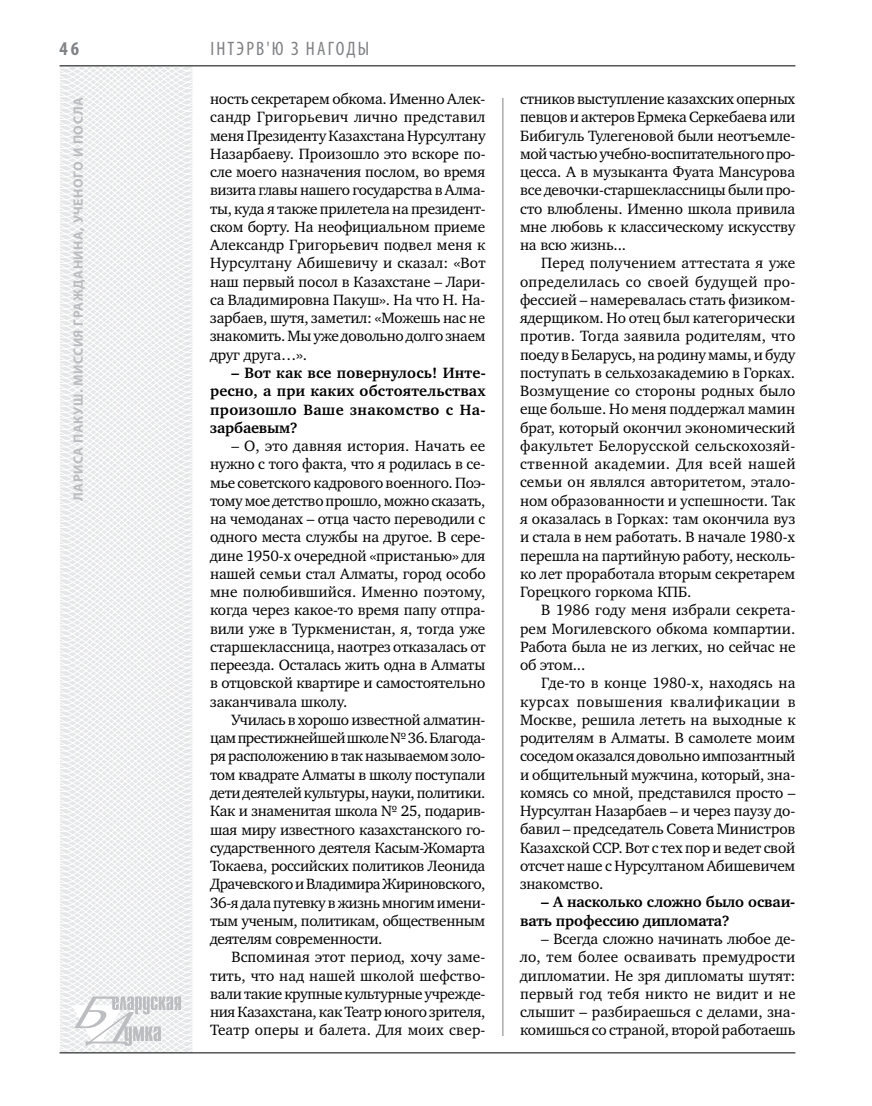
<style>
.page{position:relative;width:872px;height:1106px;background:#fff}
.page>*{position:absolute;margin:0;border:0;box-sizing:border-box;transform-origin:0 0}
.t1{font:condensed 19.5px "Myriad Pro";color:#808285}
.t2{font:700 condensed 19.5px "Myriad Pro";color:#808285}
.t3{font:15.3px/18.3px "Charter C";letter-spacing:-.01em;color:#000;text-align:justify}
.t4{font:700 15.3px/18.3px "Charter C";color:#000;text-align:justify}
.t5{font:700 13.5px "Myriad Pro";letter-spacing:.04em;color:#bcbdc0}
</style>
<div class="page">
<svg style="left:59px;top:65px;width:192px;height:989px"></svg>
<hr style="left:502px;top:98px;width:1px;height:938px;background:#808285">
<hr style="left:60px;top:1052px;width:735px;height:1px;background:#000">
<svg style="left:71px;top:996px;width:110px;height:53px"></svg>
<hr style="left:60px;top:65px;width:735px;height:1px;background:#000">
<p class="t2" style="left:60px;top:37px;width:21px">46</p>
<p class="t1" style="left:210px;top:37px;width:160px">інтэрв'ю з нагоды</p>
<p class="t3" style="left:210px;top:90px;width:277px">ность секретарем обкома. Именно Алек&shy;сандр Григорьевич лично представил меня Президенту Казахстана Нурсултану Назарбаеву. Произошло это вскоре по&shy;сле моего назначения послом, во время визита главы нашего государства в Алма&shy;ты, куда я также прилетела на президент&shy;ском борту. На неофициальном приеме Александр Григорьевич подвел меня к Нурсултану Абишевичу и сказал: «Вот наш первый посол в Казахстане – Лари&shy;са Владимировна Пакуш». На что Н. На&shy;зарбаев, шутя, заметил: «Можешь нас не знакомить. Мы уже довольно долго знаем друг друга…».</p>
<p class="t4" style="left:210px;top:364px;width:277px;text-indent:21px">– Вот как все повернулось! Инте&shy;ресно, а при каких обстоятельствах произошло Ваше знакомство с На&shy;зарбаевым?</p>
<p class="t3" style="left:210px;top:437px;width:277px;text-indent:21px">– О, это давняя история. Начать ее нужно с того факта, что я родилась в се&shy;мье советского кадрового военного. Поэ&shy;тому мое детство прошло, можно сказать, на чемоданах – отца часто переводили с одного места службы на другое. В сере&shy;дине 1950-х очередной «пристанью» для нашей семьи стал Алматы, город особо мне полюбившийся. Именно поэтому, когда через какое-то время папу отпра&shy;вили уже в Туркменистан, я, тогда уже старшеклассница, наотрез отказалась от переезда. Осталась жить одна в Алматы в отцовской квартире и самостоятельно заканчивала школу.</p>
<p class="t3" style="left:210px;top:710px;width:277px;text-indent:21px">Училась в хорошо известной алматин&shy;цам престижнейшей школе № 36. Благода&shy;ря расположению в так называемом золо&shy;том квадрате Алматы в школу поступали дети деятелей культуры, науки, политики.<br>Как и знаменитая школа № 25, подарив&shy;шая миру известного казахстанского го&shy;сударственного деятеля Касым-Жомарта Токаева, российских политиков Леонида Драчевского и Владимира Жириновского, 36-я дала путевку в жизнь многим имени&shy;тым ученым, политикам, общественным деятелям современности.</p>
<p class="t3" style="left:210px;top:948px;width:277px;text-indent:21px">Вспоминая этот период, хочу заме&shy;тить, что над нашей школой шефство&shy;вали такие крупные культурные учрежде&shy;ния Казахстана, как Театр юного зрителя, Театр оперы и балета. Для моих свер-</p>
<p class="t5" style="left:69px;top:501px;width:405px;rotate:-90deg">Лариса ПАКУШ. миссия гражданина, ученого и посла</p>
<p class="t3" style="left:520px;top:90px;width:277px">стников выступление казахских оперных певцов и актеров Ермека Серкебаева или Бибигуль Тулегеновой были неотъемле&shy;мой частью учебно-воспитательного про&shy;цесса. А в музыканта Фуата Мансурова все девочки-старшеклассницы были про&shy;сто влюблены. Именно школа привила мне любовь к классическому искусству на всю жизнь...</p>
<p class="t3" style="left:520px;top:254px;width:277px;text-indent:21px">Перед получением аттестата я уже определилась со своей будущей про&shy;фессией – намеревалась стать физиком&shy;ядерщиком. Но отец был категорически против. Тогда заявила родителям, что поеду в Беларусь, на родину мамы, и буду поступать в сельхозакадемию в Горках.<br>Возмущение со стороны родных было еще больше. Но меня поддержал мамин брат, который окончил экономический факультет Белорусской сельскохозяй&shy;ственной академии. Для всей нашей семьи он являлся авторитетом, этало&shy;ном образованности и успешности. Так я оказалась в Горках: там окончила вуз и стала в нем работать. В начале 1980-х перешла на партийную работу, несколь&shy;ко лет проработала вторым секретарем Горецкого горкома КПБ.</p>
<p class="t3" style="left:520px;top:601px;width:277px;text-indent:21px">В 1986 году меня избрали секрета&shy;рем Могилевского обкома компартии.<br>Работа была не из легких, но сейчас не об этом...</p>
<p class="t3" style="left:520px;top:674px;width:277px;text-indent:21px">Где-то в конце 1980-х, находясь на курсах повышения квалификации в Москве, решила лететь на выходные к родителям в Алматы. В самолете моим соседом оказался довольно импозантный и общительный мужчина, который, зна&shy;комясь со мной, представился просто – Нурсултан Назарбаев – и через паузу до&shy;бавил – председатель Совета Министров Казахской ССР. Вот с тех пор и ведет свой отсчет наше с Нурсултаном Абишевичем знакомство.</p>
<p class="t4" style="left:520px;top:893px;width:277px;text-indent:21px">– А насколько сложно было осваи&shy;вать профессию дипломата?</p>
<p class="t3" style="left:520px;top:929px;width:277px;text-indent:21px">– Всегда сложно начинать любое де&shy;ло, тем более осваивать премудрости дипломатии. Не зря дипломаты шутят: первый год тебя никто не видит и не слышит – разбираешься с делами, зна&shy;комишься со страной, второй работаешь</p>
</div>
